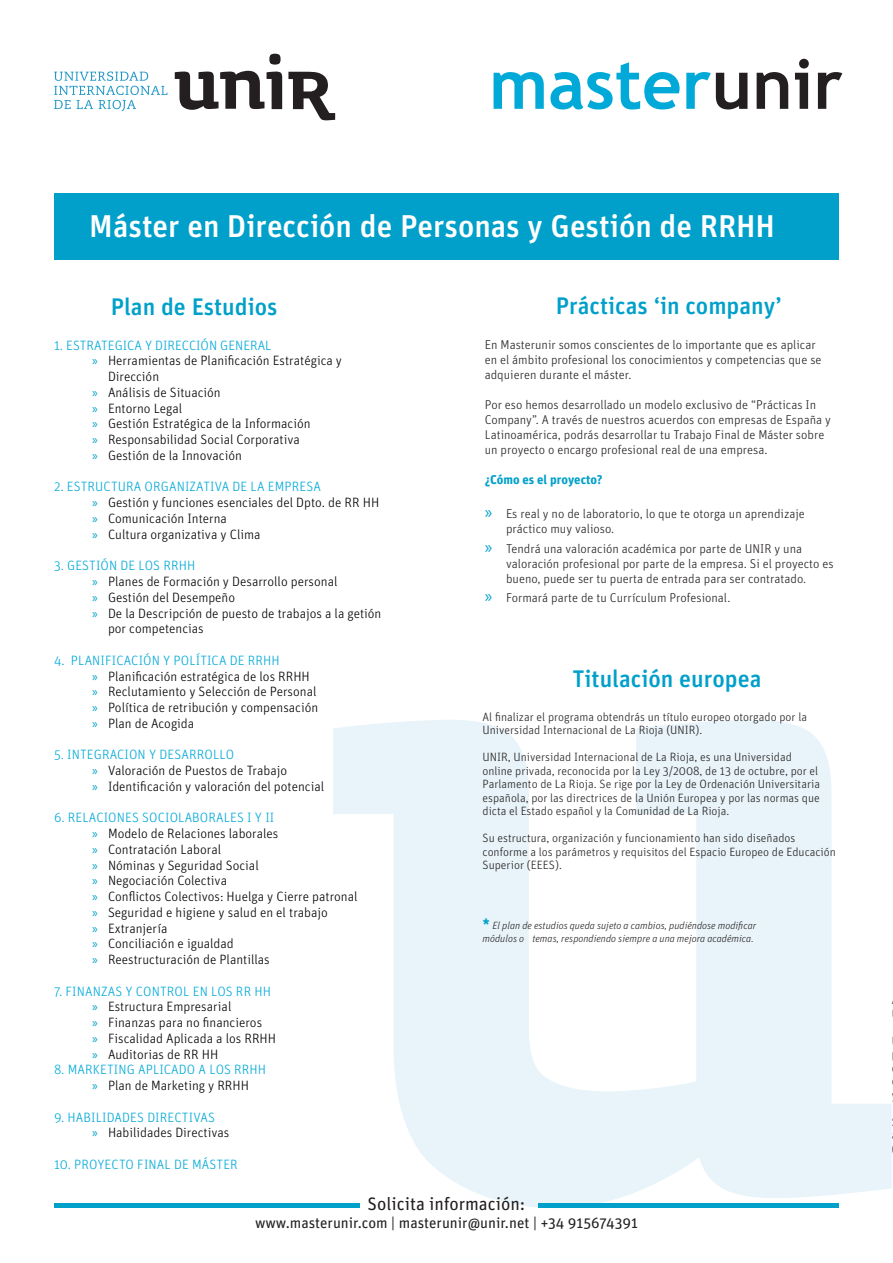
<style>
.page{position:relative;width:893px;height:1263px;background:#fff}
.page>*{position:absolute;margin:0;border:0;box-sizing:border-box;transform-origin:0 0}
.t1{font:700 69px "Trebuchet MS";color:#00a9d8}
.t2{font:500 31.5px "Unit OT";color:#fff}
.t3{font:500 24px "Unit OT";color:#00a0ca}
.t4{font:18px "Unit OT";color:#231f20}
.t5{font:15px "Unit OT";color:#231f20}
.t6{font:300 13.5px/15.8px "Unit OT";color:#000}
.t7{font:300 13.5px "Unit OT";letter-spacing:.01em;color:#00a9d8}
.t8{font:300 12.75px/15px "Unit OT";color:#231f20}
.t9{font:700 12.75px "Unit OT";color:#00a0ca}
.t10{font:300 12px/13.5px "Unit OT";color:#231f20}
.t11{font:italic 300 10.5px/12.6px "Unit OT";color:#231f20}
.s1{color:#231f20}
.s2{font-family:"Myriad Pro";font-weight:400;font-size:18px;color:#00a0ca}
.s3{font-family:"Myriad Pro";font-weight:400;color:#00a0ca}
.s4{font-weight:700;font-style:normal;font-size:15px;color:#00a0ca}
</style>
<div class="page">
<svg style="left:333px;top:720px;width:559px;height:488px;fill:#e8f4f9"></svg>
<div style="left:54px;top:193px;width:785px;height:66px;background:#00a0ca"></div>
<svg style="left:54px;top:72px;width:113px;height:39px"></svg>
<svg style="left:269px;top:54px;width:12px;height:11px"></svg>
<svg style="left:175px;top:71px;width:107px;height:39px"></svg>
<svg style="left:288px;top:72px;width:47px;height:48px"></svg>
<div style="left:54px;top:1203px;width:305px;height:5px;background:#00a0ca"></div>
<div style="left:539px;top:1203px;width:300px;height:5px;background:#00a0ca"></div>
<h1 class="t1" style="left:489px;top:41px;width:355px">master<span class="s1">unir</span></h1>
<h2 class="t2" style="left:89px;top:206px;width:687px">Máster en Dirección de Personas y Gestión de RRHH</h2>
<p class="t3" style="left:111px;top:292px;width:168px">Plan de Estudios</p>
<p class="t3" style="left:556px;top:291px;width:228px">Prácticas ‘in company’</p>
<p class="t8" style="left:485px;top:337px;width:338px">En Masterunir somos conscientes de lo importante que es aplicar en el ámbito profesional los conocimientos y competencias que se adquieren durante el máster.</p>
<p class="t8" style="left:485px;top:397px;width:348px">Por eso hemos desarrollado un modelo exclusivo de “Prácticas In Company”. A través de nuestros acuerdos con empresas de España y Latinoamérica, podrás desarrollar tu Trabajo Final de Máster sobre un proyecto o encargo profesional real de una empresa.</p>
<p class="t9" style="left:485px;top:471px;width:119px">¿Cómo es el proyecto?</p>
<p class="t8" style="left:506px;top:506px;width:300px;text-indent:-21px"><span class="s2">»</span> Es real y no de laboratorio, lo que te otorga un aprendizaje práctico muy valioso.</p>
<p class="t8" style="left:506px;top:541px;width:329px;text-indent:-21px"><span class="s2">»</span> Tendrá una valoración académica por parte de UNIR y una valoración profesional por parte de la empresa. Si el proyecto es bueno, puede ser tu puerta de entrada para ser contratado.</p>
<p class="t8" style="left:485px;top:590px;width:247px"><span class="s2">»</span> Formará parte de tu Currículum Profesional.</p>
<p class="t7" style="left:54px;top:337px;width:219px">1. ESTRATEGICA Y DIRECCIÓN GENERAL</p>
<p class="t6" style="left:108px;top:353px;width:236px;text-indent:-16px"><span class="s3">»</span> Herramientas de Planificación Estratégica y<br>Dirección</p>
<p class="t6" style="left:92px;top:384px;width:130px"><span class="s3">»</span> Análisis de Situación</p>
<p class="t6" style="left:92px;top:400px;width:91px"><span class="s3">»</span> Entorno Legal</p>
<p class="t6" style="left:92px;top:416px;width:220px"><span class="s3">»</span> Gestión Estratégica de la Información</p>
<p class="t6" style="left:92px;top:432px;width:209px"><span class="s3">»</span> Responsabilidad Social Corporativa</p>
<p class="t6" style="left:92px;top:447px;width:151px"><span class="s3">»</span> Gestión de la Innovación</p>
<p class="t7" style="left:54px;top:479px;width:268px">2. ESTRUCTURA ORGANIZATIVA DE LA EMPRESA</p>
<p class="t6" style="left:92px;top:495px;width:288px"><span class="s3">»</span> Gestión y funciones esenciales del Dpto. de RR HH</p>
<p class="t6" style="left:92px;top:510px;width:136px"><span class="s3">»</span> Comunicación Interna</p>
<p class="t6" style="left:92px;top:526px;width:170px"><span class="s3">»</span> Cultura organizativa y Clima</p>
<p class="t7" style="left:54px;top:558px;width:143px">3. GESTIÓN DE LOS RRHH</p>
<p class="t6" style="left:92px;top:573px;width:247px"><span class="s3">»</span> Planes de Formación y Desarrollo personal</p>
<p class="t6" style="left:92px;top:589px;width:144px"><span class="s3">»</span> Gestión del Desempeño</p>
<p class="t6" style="left:108px;top:605px;width:275px;text-indent:-16px"><span class="s3">»</span> De la Descripción de puesto de trabajos a la getión por competencias</p>
<p class="t7" style="left:54px;top:652px;width:227px">4. PLANIFICACIÓN Y POLÍTICA DE RRHH</p>
<p class="t6" style="left:92px;top:668px;width:219px"><span class="s3">»</span> Planificación estratégica de los RRHH</p>
<p class="t6" style="left:92px;top:684px;width:226px"><span class="s3">»</span> Reclutamiento y Selección de Personal</p>
<p class="t6" style="left:92px;top:699px;width:227px"><span class="s3">»</span> Política de retribución y compensación</p>
<p class="t6" style="left:92px;top:715px;width:103px"><span class="s3">»</span> Plan de Acogida</p>
<p class="t7" style="left:54px;top:747px;width:182px">5. INTEGRACION Y DESARROLLO</p>
<p class="t6" style="left:92px;top:762px;width:196px"><span class="s3">»</span> Valoración de Puestos de Trabajo</p>
<p class="t6" style="left:92px;top:778px;width:233px"><span class="s3">»</span> Identificación y valoración del potencial</p>
<p class="t7" style="left:54px;top:810px;width:222px">6. RELACIONES SOCIOLABORALES I Y II</p>
<p class="t6" style="left:92px;top:825px;width:188px"><span class="s3">»</span> Modelo de Relaciones laborales</p>
<p class="t6" style="left:92px;top:841px;width:130px"><span class="s3">»</span> Contratación Laboral</p>
<p class="t6" style="left:92px;top:857px;width:168px"><span class="s3">»</span> Nóminas y Seguridad Social</p>
<p class="t6" style="left:92px;top:873px;width:136px"><span class="s3">»</span> Negociación Colectiva</p>
<p class="t6" style="left:92px;top:888px;width:267px"><span class="s3">»</span> Conflictos Colectivos: Huelga y Cierre patronal</p>
<p class="t6" style="left:92px;top:904px;width:237px"><span class="s3">»</span> Seguridad e higiene y salud en el trabajo</p>
<p class="t6" style="left:92px;top:920px;width:77px"><span class="s3">»</span> Extranjería</p>
<p class="t6" style="left:92px;top:936px;width:143px"><span class="s3">»</span> Conciliación e igualdad</p>
<p class="t6" style="left:92px;top:951px;width:179px"><span class="s3">»</span> Reestructuración de Plantillas</p>
<p class="t7" style="left:54px;top:983px;width:219px">7. FINANZAS Y CONTROL EN LOS RR HH</p>
<p class="t6" style="left:92px;top:999px;width:141px"><span class="s3">»</span> Estructura Empresarial</p>
<p class="t6" style="left:92px;top:1014px;width:171px"><span class="s3">»</span> Finanzas para no financieros</p>
<p class="t6" style="left:92px;top:1030px;width:185px"><span class="s3">»</span> Fiscalidad Aplicada a los RRHH</p>
<p class="t6" style="left:92px;top:1046px;width:127px"><span class="s3">»</span> Auditorias de RR HH</p>
<p class="t7" style="left:54px;top:1062px;width:214px">8. MARKETING APLICADO A LOS RRHH</p>
<p class="t6" style="left:92px;top:1077px;width:158px"><span class="s3">»</span> Plan de Marketing y RRHH</p>
<p class="t7" style="left:54px;top:1109px;width:162px">9. HABILIDADES DIRECTIVAS</p>
<p class="t6" style="left:92px;top:1125px;width:139px"><span class="s3">»</span> Habilidades Directivas</p>
<p class="t7" style="left:54px;top:1156px;width:185px">10. PROYECTO FINAL DE MÁSTER</p>
<p class="t3" style="left:573px;top:663px;width:190px">Titulación europea</p>
<p class="t10" style="left:483px;top:710px;width:326px">Al finalizar el programa obtendrás un título europeo otorgado por la<br>Universidad Internacional de La Rioja (UNIR).</p>
<p class="t10" style="left:483px;top:750px;width:339px">UNIR, Universidad Internacional de La Rioja, es una Universidad online privada, reconocida por la Ley 3/2008, de 13 de octubre, por el Parlamento de La Rioja. Se rige por la Ley de Ordenación Universitaria española, por las directrices de la Unión Europea y por las normas que dicta el Estado español y la Comunidad de La Rioja.</p>
<p class="t10" style="left:483px;top:831px;width:355px">Su estructura, organización y funcionamiento han sido diseñados conforme a los parámetros y requisitos del Espacio Europeo de Educación<br>Superior (EEES).</p>
<p class="t11" style="left:483px;top:919px;width:275px"><span class="s4">*</span> El plan de estudios queda sujeto a cambios, pudiéndose modificar módulos o temas, respondiendo siempre a una mejora académica.</p>
<h3 class="t4" style="left:368px;top:1193px;width:159px">Solicita información:</h3>
<p class="t5" style="left:255px;top:1213px;width:384px">www.masterunir.com | masterunir@unir.net | +34 915674391</p>
</div>
